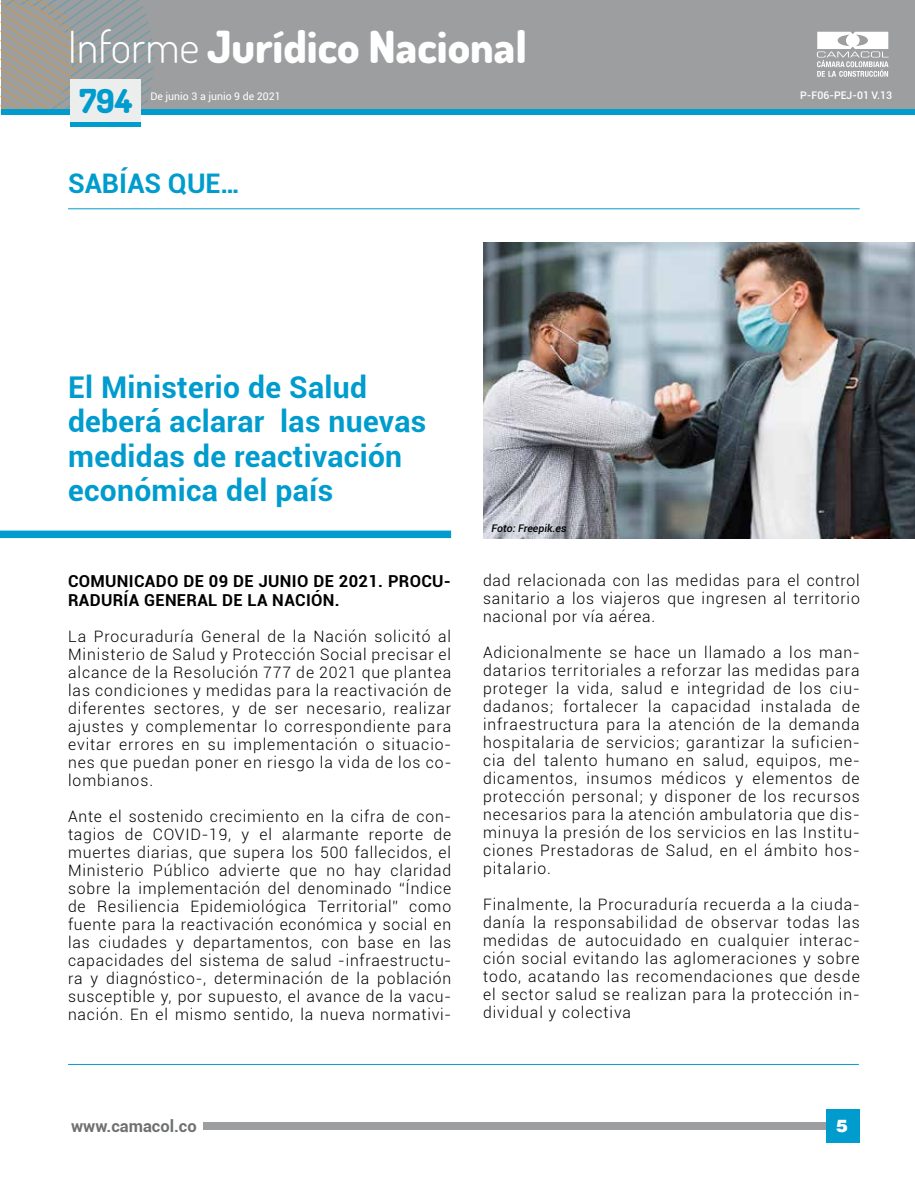
<style>
.page{position:relative;width:915px;height:1191px;background:#fff}
.page>*{position:absolute;margin:0;border:0;box-sizing:border-box;transform-origin:0 0}
.t1{font:800 44.25px "Dosis";color:#fff}
.t2{font:800 33px "Dosis";color:#009cce}
.t3{font:700 30px/34.5px "Roboto";letter-spacing:.01em;color:#009cce}
.t4{font:700 27px "Roboto";color:#009cce}
.t5{font:900 19.5px "Roboto";color:#fff}
.t6{font:900 19.5px "Helvetica";color:#fff}
.t7{font:700 16.5px/19.5px "Roboto";letter-spacing:.02em;color:#000}
.t8{font:700 16.5px "Roboto";color:#707172}
.t9{font:300 15.75px/18px "Roboto";letter-spacing:.06em;color:#000;text-align:justify}
.t10{font:10.5px "Roboto";color:#fff}
.t11{font:500 10.5px "Roboto";color:#fff}
.t12{font:italic 500 10.5px "Roboto";color:#000}
.s1{font-weight:300}
</style>
<div class="page">
<div style="left:203px;top:1122px;width:655px;height:7px;background:#9c9e9f"></div>
<div style="left:825px;top:1109px;width:33px;height:34px;background:#009cce"></div>
<div style="left:1px;top:0;width:913px;height:108px;background:#9c9e9f"></div>
<div style="left:1px;top:109px;width:913px;height:5px;background:#009cce"></div>
<svg style="left:1px;top:0;width:158px;height:109px"></svg>
<svg style="left:817px;top:32px;width:71px;height:45px"></svg>
<div style="left:70px;top:122px;width:70px;height:5px;background:#009cce"></div>
<div style="left:70px;top:79px;width:70px;height:43px;background:#eceded"></div>
<img style="left:483px;top:242px;width:431px;height:296px">
<div style="left:0;top:530px;width:451px;height:8px;background:#009cce"></div>
<hr style="left:68px;top:1064px;width:790px;height:1px;background:#009cce">
<hr style="left:68px;top:208px;width:791px;height:1px;background:#009cce">
<h1 class="t1" style="left:68px;top:18px;width:460px"><span class="s1">Informe</span> Jurídico Nacional</h1>
<h2 class="t2" style="left:79px;top:80px;width:54px">794</h2>
<p class="t10" style="left:150px;top:89px;width:132px">De junio 3 a junio 9 de 2021</p>
<h3 class="t4" style="left:68px;top:164px;width:174px">Sabías que…</h3>
<h3 class="t3" style="left:68px;top:369px;width:359px">El Ministerio de Salud deberá aclarar las nuevas medidas de reactivación económica del país</h3>
<p class="t12" style="left:491px;top:521px;width:76px">Foto: Freepik.es</p>
<p class="t11" style="left:800px;top:87px;width:93px">P-F06-PEJ-01 V.13</p>
<p class="t7" style="left:68px;top:570px;width:384px">Comunicado de 09 de junio de 2021. Procu&shy;raduría General de la Nación.</p>
<p class="t9" style="left:68px;top:627px;width:384px">La Procuraduría General de la Nación solicitó al Ministerio de Salud y Protección Social precisar el alcance de la Resolución 777 de 2021 que plantea las condiciones y medidas para la reactivación de diferentes sectores, y de ser necesario, realizar ajustes y complementar lo correspondiente para evitar errores en su implementación o situacio&shy;nes que puedan poner en riesgo la vida de los co&shy;lombianos.</p>
<p class="t9" style="left:68px;top:807px;width:384px">Ante el sostenido crecimiento en la cifra de con&shy;tagios de COVID-19, y el alarmante reporte de muertes diarias, que supera los 500 fallecidos, el Ministerio Público advierte que no hay claridad sobre la implementación del denominado “Índice de Resiliencia Epidemiológica Territorial” como fuente para la reactivación económica y social en las ciudades y departamentos, con base en las capacidades del sistema de salud -infraestructu&shy;ra y diagnóstico-, determinación de la población susceptible y, por supuesto, el avance de la vacu&shy;nación. En el mismo sentido, la nueva normativi-</p>
<p class="t9" style="left:483px;top:571px;width:378px">dad relacionada con las medidas para el control sanitario a los viajeros que ingresen al territorio nacional por vía aérea.</p>
<p class="t9" style="left:483px;top:643px;width:378px">Adicionalmente se hace un llamado a los man&shy;datarios territoriales a reforzar las medidas para proteger la vida, salud e integridad de los ciu&shy;dadanos; fortalecer la capacidad instalada de infraestructura para la atención de la demanda hospitalaria de servicios; garantizar la suficien&shy;cia del talento humano en salud, equipos, me&shy;dicamentos, insumos médicos y elementos de protección personal; y disponer de los recursos necesarios para la atención ambulatoria que dis&shy;minuya la presión de los servicios en las Institu&shy;ciones Prestadoras de Salud, en el ámbito hos&shy;pitalario.</p>
<p class="t9" style="left:483px;top:895px;width:378px">Finalmente, la Procuraduría recuerda a la ciuda&shy;danía la responsabilidad de observar todas las medidas de autocuidado en cualquier interac&shy;ción social evitando las aglomeraciones y sobre todo, acatando las recomendaciones que desde el sector salud se realizan para la protección in&shy;dividual y colectiva</p>
<p class="t8" style="left:71px;top:1114px;width:127px">www.camacol.co</p>
<p class="t5" style="left:836px;top:1114px;width:13px">1</p>
<p class="t6" style="left:836px;top:1118px;width:13px">5</p>
</div>
